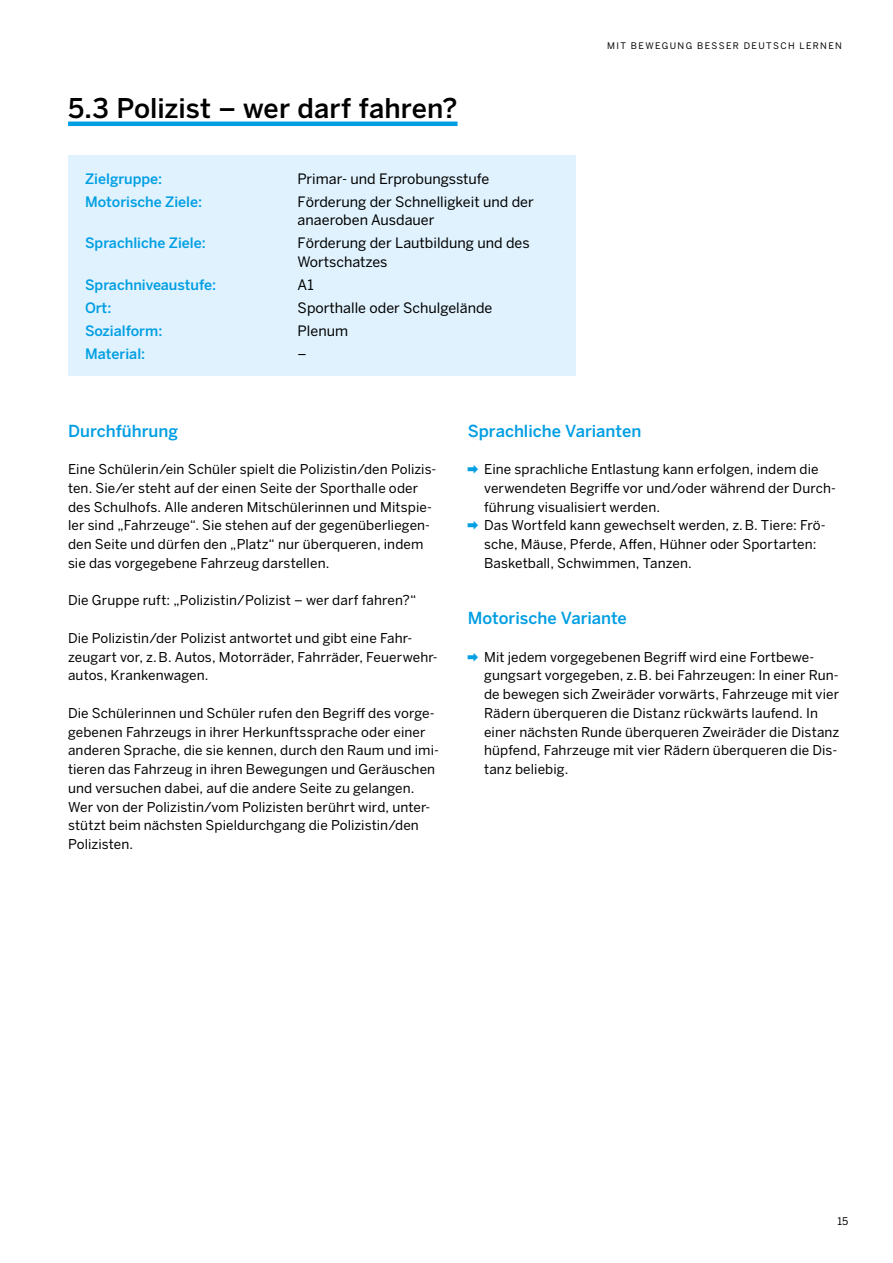
<style>
.page{position:relative;width:893px;height:1263px;background:#fff}
.page>*{position:absolute;margin:0;border:0;box-sizing:border-box;transform-origin:0 0}
.t1{font:500 27px "Benton Sans";letter-spacing:.005em;color:#000}
.t2{font:500 16.5px "Benton Sans";color:#009ee3}
.t3{font:14.25px/18.8px "Benton Sans";color:#000}
.t4{font:500 14.25px "Benton Sans";color:#009ee3}
.t5{font:13.5px/18.8px "Benton Sans";letter-spacing:.01em;color:#000}
.t6{font:10.5px "Benton Sans";color:#000}
.t7{font:9px "Benton Sans";letter-spacing:.15em;color:#000}
.s1{font-family:"Apple SD Gothic Neo";font-weight:700;font-size:12px;color:#009ee3}
</style>
<div class="page">
<hr style="left:68px;top:122px;width:389px;height:4px;background:#009ee3">
<div style="left:68px;top:155px;width:507px;height:221px;background:#dff2fd"></div>
<h1 class="t1" style="left:68px;top:91px;width:391px">5.3 Polizist – wer darf fahren?</h1>
<p class="t4" style="left:85px;top:170px;width:79px">Zielgruppe:</p>
<p class="t3" style="left:298px;top:169px;width:193px">Primar- und Erprobungsstufe</p>
<p class="t4" style="left:85px;top:193px;width:119px">Motorische Ziele:</p>
<p class="t3" style="left:298px;top:192px;width:238px">Förderung der Schnelligkeit und der anaeroben Ausdauer</p>
<p class="t4" style="left:85px;top:234px;width:122px">Sprachliche Ziele:</p>
<p class="t3" style="left:298px;top:234px;width:233px">Förderung der Lautbildung und des<br>Wortschatzes</p>
<p class="t4" style="left:85px;top:276px;width:133px">Sprachniveaustufe:</p>
<p class="t3" style="left:298px;top:275px;width:17px">A1</p>
<p class="t4" style="left:85px;top:299px;width:28px">Ort:</p>
<p class="t3" style="left:298px;top:298px;width:196px">Sporthalle oder Schulgelände</p>
<p class="t4" style="left:85px;top:322px;width:79px">Sozialform:</p>
<p class="t3" style="left:298px;top:321px;width:52px">Plenum</p>
<p class="t4" style="left:85px;top:345px;width:62px">Material:</p>
<p class="t3" style="left:298px;top:344px;width:11px">–</p>
<p class="t7" style="left:607px;top:41px;width:236px">MIT BEWEGUNG BESSER DEUTSCH LERNEN</p>
<p class="t2" style="left:68px;top:420px;width:112px">Durchführung</p>
<p class="t5" style="left:68px;top:460px;width:370px">Eine Schülerin/ein Schüler spielt die Polizistin/den Polizis&shy;ten. Sie/er steht auf der einen Seite der Sporthalle oder des Schulhofs. Alle anderen Mitschülerinnen und Mitspie&shy;ler sind „Fahrzeuge“. Sie stehen auf der gegenüberliegen&shy;den Seite und dürfen den „Platz“ nur überqueren, indem sie das vorgegebene Fahrzeug darstellen.</p>
<p class="t5" style="left:68px;top:591px;width:350px">Die Gruppe ruft: „Polizistin/Polizist – wer darf fahren?“</p>
<p class="t5" style="left:68px;top:628px;width:371px">Die Polizistin/der Polizist antwortet und gibt eine Fahr&shy;zeugart vor, z.B. Autos, Motorräder, Fahrräder, Feuerwehr&shy;autos, Krankenwagen.</p>
<p class="t5" style="left:68px;top:703px;width:372px">Die Schülerinnen und Schüler rufen den Begriff des vorge&shy;gebenen Fahrzeugs in ihrer Herkunftssprache oder einer anderen Sprache, die sie kennen, durch den Raum und imi&shy;tieren das Fahrzeug in ihren Bewegungen und Geräuschen und versuchen dabei, auf die andere Seite zu gelangen.<br>Wer von der Polizistin/vom Polizisten berührt wird, unter&shy;stützt beim nächsten Spieldurchgang die Polizistin/den Polizisten.</p>
<p class="t2" style="left:468px;top:420px;width:175px">Sprachliche Varianten</p>
<p class="t5" style="left:468px;top:460px;width:352px"><span class="s1">➡</span> Eine sprachliche Entlastung kann erfolgen, indem die</p>
<p class="t5" style="left:484px;top:478px;width:353px">verwendeten Begriffe vor und/oder während der Durch-</p>
<p class="t5" style="left:484px;top:497px;width:178px">führung visualisiert werden.</p>
<p class="t5" style="left:468px;top:516px;width:359px"><span class="s1">➡</span> Das Wortfeld kann gewechselt werden, z.B. Tiere: Frö-</p>
<p class="t5" style="left:484px;top:535px;width:334px">sche, Mäuse, Pferde, Affen, Hühner oder Sportarten:</p>
<p class="t5" style="left:484px;top:553px;width:209px">Basketball, Schwimmen, Tanzen.</p>
<p class="t2" style="left:468px;top:608px;width:161px">Motorische Variante</p>
<p class="t5" style="left:484px;top:647px;width:357px;text-indent:-16px"><span class="s1">➡</span> Mit jedem vorgegebenen Begriff wird eine Fortbewe&shy;gungsart vorgegeben, z.B. bei Fahrzeugen: In einer Run&shy;de bewegen sich Zweiräder vorwärts, Fahrzeuge mit vier Rädern überqueren die Distanz rückwärts laufend. In einer nächsten Runde überqueren Zweiräder die Distanz hüpfend, Fahrzeuge mit vier Rädern überqueren die Dis&shy;tanz beliebig.</p>
<p class="t6" style="left:838px;top:1215px;width:12px">15</p>
</div>
